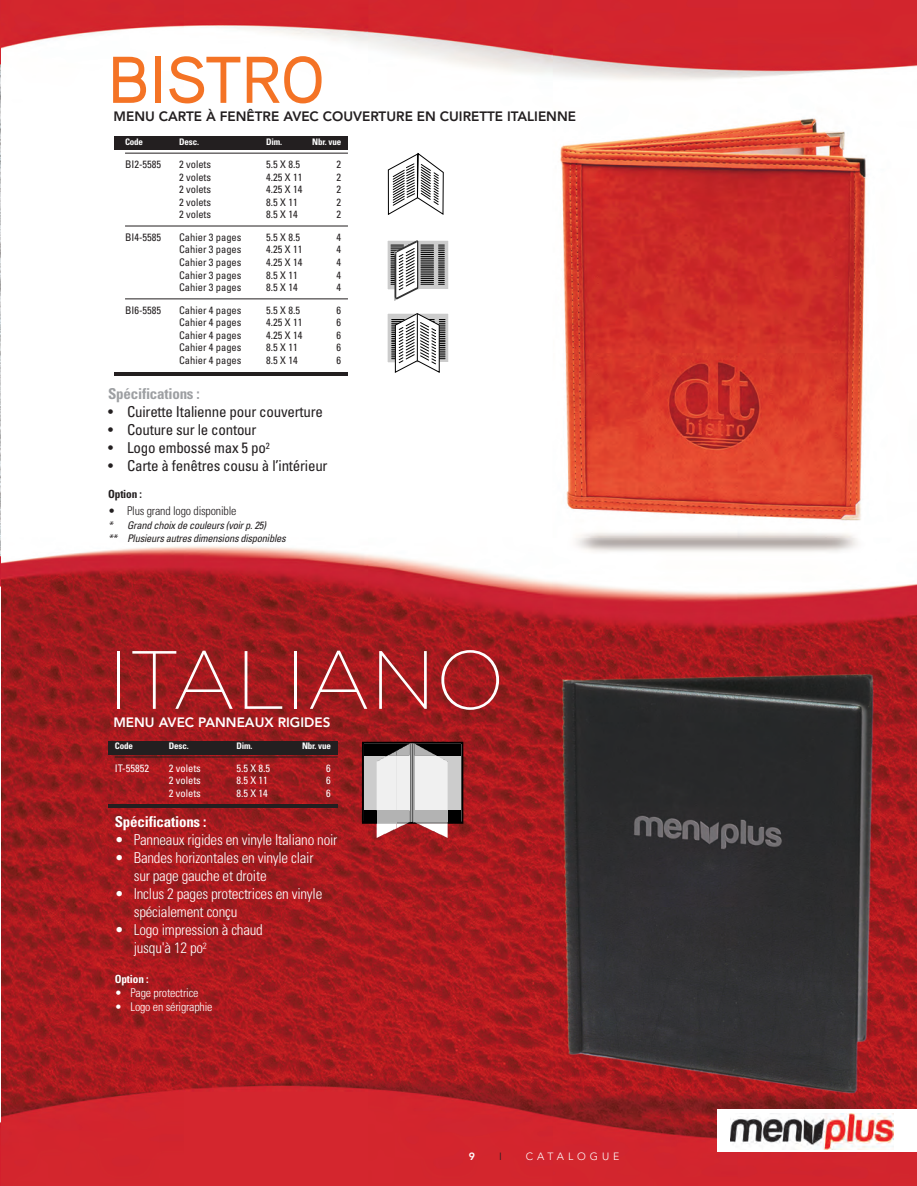
<style>
.page{position:relative;width:917px;height:1186px;background:#fff}
.page>*{position:absolute;margin:0;border:0;box-sizing:border-box;transform-origin:0 0}
.t1{font:200 82.5px "Gotham";color:#fff}
.t2{font:500 66px "Aaux Pro";color:#f47325}
.t3{font:300 condensed 15px/18px "Univers";letter-spacing:-.015em;color:#fff}
.t4{font:condensed 15px "Univers";letter-spacing:-.015em;color:#231f20}
.t5{font:700 condensed 15px "Univers";letter-spacing:-.015em;color:#fff}
.t6{font:700 condensed 15px "Univers";letter-spacing:-.015em;color:#9d9fa2}
.t7{font:800 13.5px "Avenir";color:#231f20}
.t8{font:800 13.5px "Avenir";color:#fff}
.t9{font:300 condensed 12px "Univers";letter-spacing:-.015em;color:#fff}
.t10{font:300 condensed 12px "Univers";letter-spacing:-.015em;color:#231f20}
.t11{font:700 condensed 11.25px "Univers";letter-spacing:-.015em;color:#fff}
.t12{font:700 condensed 11.25px "Univers";letter-spacing:-.015em;color:#231f20}
.t13{font:condensed 10.5px "Univers";color:#231f20}
.t14{font:italic condensed 10.5px/12.6px "Univers";letter-spacing:-.025em;color:#231f20}
.t15{font:condensed 10.5px "Univers";color:#fff}
.t16{font:300 10.5px "Avenir";letter-spacing:.375em;color:#fff}
.t17{font:800 10.5px "Avenir";color:#fff}
.t18{font:300 10.5px "Avenir";color:#231f20}
.t19{font:700 condensed 9px "Univers";letter-spacing:-.015em;color:#fff}
</style>
<div class="page">
<img style="left:0;top:0;width:916px;height:1186px">
<div style="left:717px;top:1109px;width:199px;height:43px;background:#fff"></div>
<img style="left:730px;top:1114px;width:163px;height:35px">
<div style="left:108px;top:740px;width:229px;height:14px;background:#231f20"></div>
<hr style="left:108px;top:804px;width:229px;height:3px;background:#231f20">
<hr style="left:115px;top:756px;width:222px;height:1px;background:#231f20">
<div style="left:115px;top:136px;width:233px;height:14px;background:#231f20"></div>
<hr style="left:115px;top:372px;width:233px;height:3px;background:#231f20">
<hr style="left:125px;top:153px;width:223px;height:1px;background:#231f20">
<hr style="left:125px;top:226px;width:223px;height:1px;background:#231f20">
<hr style="left:125px;top:299px;width:223px;height:1px;background:#231f20">
<div style="left:362px;top:742px;width:101px;height:81px;border:3px solid #000"></div>
<div style="left:363px;top:743px;width:99px;height:79px;background:#ccc"></div>
<div style="left:363px;top:743px;width:99px;height:79px;border:1px solid #000"></div>
<div style="left:364px;top:744px;width:45px;height:11px;background:#000"></div>
<div style="left:414px;top:744px;width:47px;height:11px;background:#000"></div>
<div style="left:364px;top:810px;width:45px;height:11px;background:#000"></div>
<div style="left:414px;top:810px;width:47px;height:11px;background:#000"></div>
<svg style="left:376px;top:743px;width:72px;height:95px"></svg>
<svg style="left:387px;top:153px;width:57px;height:62px"></svg>
<hr style="left:417px;top:154px;width:1px;height:44px;background:#000">
<div style="left:387px;top:313px;width:31px;height:50px;background:#ccc"></div>
<svg style="left:445px;top:315px;width:2px;height:46px"></svg>
<div style="left:386px;top:313px;width:63px;height:50px;border:1px solid #fff"></div>
<svg style="left:391px;top:313px;width:54px;height:60px"></svg>
<div style="left:387px;top:240px;width:31px;height:50px;background:linear-gradient(to bottom,#ccc,#ccc)"></div>
<div style="left:417px;top:241px;width:31px;height:48px;background:linear-gradient(to bottom,#ccc,#ccc)"></div>
<div style="left:386px;top:240px;width:63px;height:50px;border:1px solid #fff"></div>
<svg style="left:391px;top:239px;width:53px;height:63px"></svg>
<h2 class="t2" style="left:108px;top:38px;width:218px">BISTRO</h2>
<p class="t7" style="left:113px;top:111px;width:464px">MENU CARTE À FENÊTRE AVEC COUVERTURE EN CUIRETTE ITALIENNE</p>
<p class="t19" style="left:125px;top:139px;width:20px">Code</p>
<p class="t19" style="left:179px;top:139px;width:21px">Desc.</p>
<p class="t19" style="left:266px;top:139px;width:18px">Dim.</p>
<p class="t19" style="left:312px;top:139px;width:30px">Nbr. vue</p>
<p class="t13" style="left:125px;top:160px;width:38px">BI2-5585</p>
<p class="t13" style="left:179px;top:160px;width:34px">2 volets</p>
<p class="t13" style="left:266px;top:160px;width:35px">5.5 X 8.5</p>
<p class="t13" style="left:336px;top:160px;width:6px">2</p>
<p class="t13" style="left:179px;top:173px;width:34px">2 volets</p>
<p class="t13" style="left:266px;top:173px;width:38px">4.25 X 11</p>
<p class="t13" style="left:336px;top:173px;width:6px">2</p>
<p class="t13" style="left:179px;top:185px;width:34px">2 volets</p>
<p class="t13" style="left:266px;top:185px;width:38px">4.25 X 14</p>
<p class="t13" style="left:336px;top:185px;width:6px">2</p>
<p class="t13" style="left:179px;top:198px;width:34px">2 volets</p>
<p class="t13" style="left:266px;top:198px;width:33px">8.5 X 11</p>
<p class="t13" style="left:336px;top:198px;width:6px">2</p>
<p class="t13" style="left:179px;top:211px;width:34px">2 volets</p>
<p class="t13" style="left:266px;top:211px;width:33px">8.5 X 14</p>
<p class="t13" style="left:336px;top:211px;width:6px">2</p>
<p class="t13" style="left:125px;top:233px;width:38px">BI4-5585</p>
<p class="t13" style="left:179px;top:233px;width:64px">Cahier 3 pages</p>
<p class="t13" style="left:266px;top:233px;width:35px">5.5 X 8.5</p>
<p class="t13" style="left:336px;top:233px;width:6px">4</p>
<p class="t13" style="left:179px;top:246px;width:64px">Cahier 3 pages</p>
<p class="t13" style="left:266px;top:246px;width:38px">4.25 X 11</p>
<p class="t13" style="left:336px;top:246px;width:6px">4</p>
<p class="t13" style="left:179px;top:258px;width:64px">Cahier 3 pages</p>
<p class="t13" style="left:266px;top:258px;width:38px">4.25 X 14</p>
<p class="t13" style="left:336px;top:258px;width:6px">4</p>
<p class="t13" style="left:179px;top:271px;width:64px">Cahier 3 pages</p>
<p class="t13" style="left:266px;top:271px;width:33px">8.5 X 11</p>
<p class="t13" style="left:336px;top:271px;width:6px">4</p>
<p class="t13" style="left:179px;top:284px;width:64px">Cahier 3 pages</p>
<p class="t13" style="left:266px;top:284px;width:33px">8.5 X 14</p>
<p class="t13" style="left:336px;top:284px;width:6px">4</p>
<p class="t13" style="left:125px;top:306px;width:38px">BI6-5585</p>
<p class="t13" style="left:179px;top:306px;width:64px">Cahier 4 pages</p>
<p class="t13" style="left:266px;top:306px;width:35px">5.5 X 8.5</p>
<p class="t13" style="left:336px;top:306px;width:6px">6</p>
<p class="t13" style="left:179px;top:319px;width:64px">Cahier 4 pages</p>
<p class="t13" style="left:266px;top:319px;width:38px">4.25 X 11</p>
<p class="t13" style="left:336px;top:319px;width:6px">6</p>
<p class="t13" style="left:179px;top:331px;width:64px">Cahier 4 pages</p>
<p class="t13" style="left:266px;top:331px;width:38px">4.25 X 14</p>
<p class="t13" style="left:336px;top:331px;width:6px">6</p>
<p class="t13" style="left:179px;top:344px;width:64px">Cahier 4 pages</p>
<p class="t13" style="left:266px;top:344px;width:33px">8.5 X 11</p>
<p class="t13" style="left:336px;top:344px;width:6px">6</p>
<p class="t13" style="left:179px;top:356px;width:64px">Cahier 4 pages</p>
<p class="t13" style="left:266px;top:356px;width:33px">8.5 X 14</p>
<p class="t13" style="left:336px;top:356px;width:6px">6</p>
<h3 class="t6" style="left:108px;top:388px;width:93px">Spécifications :</h3>
<h3 class="t4" style="left:108px;top:406px;width:216px">• Cuirette Italienne pour couverture</h3>
<h3 class="t4" style="left:108px;top:424px;width:150px">• Couture sur le contour</h3>
<h3 class="t4" style="left:108px;top:442px;width:163px">• Logo embossé max 5 po<sup>2</sup></h3>
<h3 class="t4" style="left:108px;top:460px;width:221px">• Carte à fenêtres cousu à l’intérieur</h3>
<p class="t12" style="left:108px;top:490px;width:35px">Option :</p>
<p class="t10" style="left:108px;top:506px;width:130px">• Plus grand logo disponible</p>
<p class="t14" style="left:108px;top:520px;width:179px">* Grand choix de couleurs (voir p. 25)<br>** Plusieurs autres dimensions disponibles</p>
<h1 class="t1" style="left:108px;top:632px;width:398px">ITALIANO</h1>
<p class="t8" style="left:113px;top:716px;width:218px">MENU AVEC PANNEAUX RIGIDES</p>
<p class="t19" style="left:115px;top:743px;width:20px">Code</p>
<p class="t19" style="left:169px;top:743px;width:21px">Desc.</p>
<p class="t19" style="left:236px;top:743px;width:18px">Dim.</p>
<p class="t19" style="left:302px;top:743px;width:30px">Nbr. vue</p>
<p class="t15" style="left:115px;top:764px;width:36px">IT-55852</p>
<p class="t15" style="left:169px;top:764px;width:34px">2 volets</p>
<p class="t15" style="left:236px;top:764px;width:35px">5.5 X 8.5</p>
<p class="t15" style="left:326px;top:764px;width:6px">6</p>
<p class="t15" style="left:169px;top:777px;width:34px">2 volets</p>
<p class="t15" style="left:236px;top:777px;width:33px">8.5 X 11</p>
<p class="t15" style="left:326px;top:777px;width:6px">6</p>
<p class="t15" style="left:169px;top:789px;width:34px">2 volets</p>
<p class="t15" style="left:236px;top:789px;width:33px">8.5 X 14</p>
<p class="t15" style="left:326px;top:789px;width:6px">6</p>
<h3 class="t5" style="left:115px;top:816px;width:93px">Spécifications :</h3>
<h3 class="t3" style="left:115px;top:832px;width:224px">• Panneaux rigides en vinyle Italiano noir</h3>
<h3 class="t3" style="left:134px;top:850px;width:181px;text-indent:-19px">• Bandes horizontales en vinyle clair sur page gauche et droite</h3>
<h3 class="t3" style="left:134px;top:886px;width:190px;text-indent:-19px">• Inclus 2 pages protectrices en vinyle spécialement conçu</h3>
<h3 class="t3" style="left:134px;top:922px;width:131px;text-indent:-19px">• Logo impression à chaud jusqu'à 12 po<sup>2</sup></h3>
<p class="t11" style="left:115px;top:975px;width:35px">Option :</p>
<p class="t9" style="left:115px;top:988px;width:85px">• Page protectrice</p>
<p class="t9" style="left:115px;top:1002px;width:99px">• Logo en sérigraphie</p>
<p class="t17" style="left:469px;top:1152px;width:8px">9</p>
<p class="t18" style="left:499px;top:1152px;width:4px">I</p>
<p class="t16" style="left:525px;top:1152px;width:95px">CATALOGUE</p>
</div>
